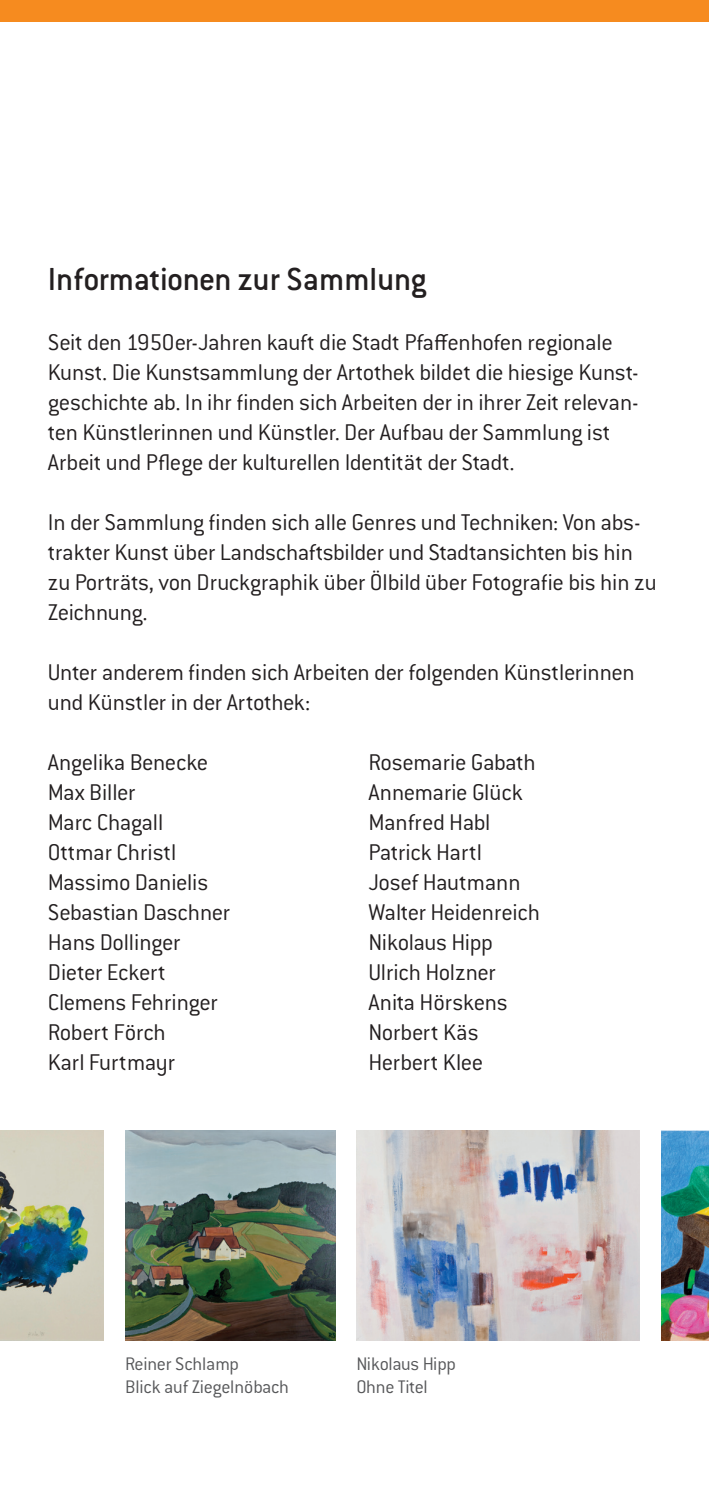
<style>
.page{position:relative;width:709px;height:1489px;background:#fff}
.page>*{position:absolute;margin:0;border:0;box-sizing:border-box;transform-origin:0 0}
.t1{font:500 35px "Conduit ITC Std";color:#231f20}
.t2{font:300 25px/30px "Conduit ITC Std";letter-spacing:-.015em;color:#231f20}
.t3{font:300 20px/22.5px "Conduit ITC Std";letter-spacing:-.02em;color:#57585a}
</style>
<div class="page">
<hr style="left:708px;top:260px;width:1px;height:330px;background:#e6e7e9">
<img style="left:0;top:1130px;width:104px;height:210px">
<img style="left:125px;top:1130px;width:210px;height:210px">
<img style="left:661px;top:1130px;width:48px;height:210px">
<img style="left:356px;top:1130px;width:284px;height:210px">
<div style="left:0;top:0;width:709px;height:21px;background:#f68b1f"></div>
<h1 class="t1" style="left:48px;top:258px;width:380px">Informationen zur Sammlung</h1>
<p class="t2" style="left:48px;top:326px;width:592px">Seit den 1950er-Jahren kauft die Stadt Pfaffenhofen regionale Kunst. Die Kunstsammlung der Artothek bildet die hiesige Kunst&shy;geschichte ab. In ihr finden sich Arbeiten der in ihrer Zeit relevan&shy;ten Künstlerinnen und Künstler. Der Aufbau der Sammlung ist Arbeit und Pflege der kulturellen Identität der Stadt.</p>
<p class="t2" style="left:48px;top:506px;width:610px">In der Sammlung finden sich alle Genres und Techniken: Von abs&shy;trakter Kunst über Landschaftsbilder und Stadtansichten bis hin zu Porträts, von Druckgraphik über Ölbild über Fotografie bis hin zu Zeichnung.</p>
<p class="t2" style="left:48px;top:656px;width:588px">Unter anderem finden sich Arbeiten der folgenden Künstlerinnen und Künstler in der Artothek:</p>
<p class="t2" style="left:48px;top:746px;width:184px">Angelika Benecke<br>Max Biller<br>Marc Chagall<br>Ottmar Christl<br>Massimo Danielis<br>Sebastian Daschner<br>Hans Dollinger<br>Dieter Eckert<br>Clemens Fehringer<br>Robert Förch<br>Karl Furtmayr</p>
<p class="t2" style="left:368px;top:746px;width:173px">Rosemarie Gabath<br>Annemarie Glück<br>Manfred Habl<br>Patrick Hartl<br>Josef Hautmann<br>Walter Heidenreich<br>Nikolaus Hipp<br>Ulrich Holzner<br>Anita Hörskens<br>Norbert Käs<br>Herbert Klee</p>
<p class="t3" style="left:125px;top:1352px;width:165px">Reiner Schlamp<br>Blick auf Ziegelnöbach</p>
<p class="t3" style="left:356px;top:1352px;width:101px">Nikolaus Hipp<br>Ohne Titel</p>
</div>
